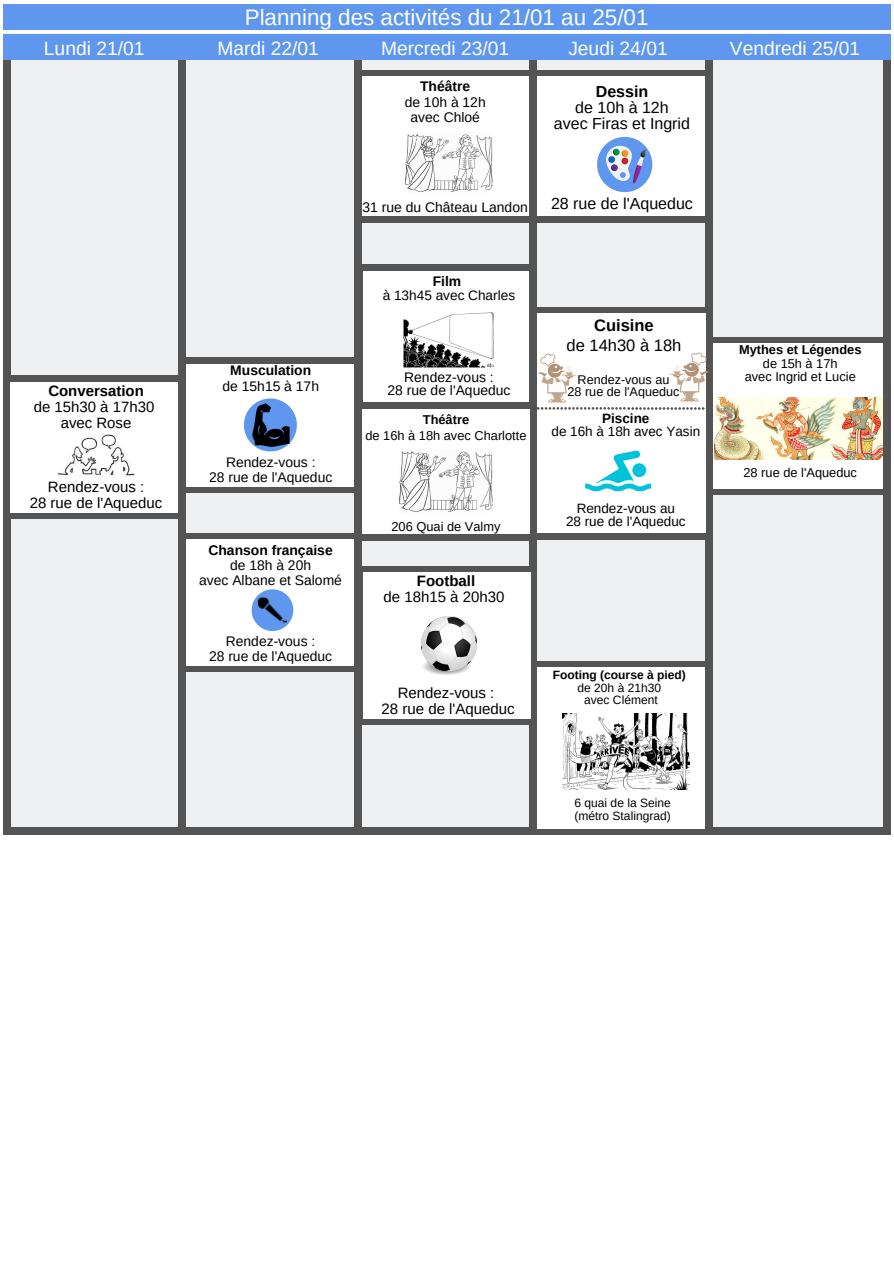
<style>
.page{position:relative;width:894px;height:1264px;background:#fff}
.page>*{position:absolute;margin:0;border:0;box-sizing:border-box;transform-origin:0 0}
.t1{font:22.35px "Arimo";color:#fff}
.t2{font:19.2px "Arimo";color:#fff}
.t3{font:16.5px "Arimo";color:#000}
.t4{font:700 16.5px "Arimo";color:#000}
.t5{font:16.05px/16px "Arimo";color:#000;text-align:center}
.t6{font:700 16.05px "Arimo";color:#000}
.t7{font:15px/16px "Arimo";color:#000;text-align:center}
.t8{font:700 15px "Arimo";color:#000}
.t9{font:13.95px/15.1px "Arimo";color:#000;text-align:center}
.t10{font:700 13.95px "Arimo";color:#000}
.t11{font:13.65px "Arimo";color:#000}
.t12{font:13.5px/12.9px "Arimo";color:#000;text-align:center}
.t13{font:700 13.5px "Arimo";color:#000}
.t14{font:12.75px/13.6px "Arimo";color:#000;text-align:center}
.t15{font:700 12.75px "Arimo";color:#000}
.t16{font:12.6px/12px "Arimo";color:#000;text-align:center}
.t17{font:12px/12.8px "Arimo";color:#000;text-align:center}
.t18{font:700 12px "Arimo";color:#000}
</style>
<div class="page">
<div style="left:3px;top:4px;width:887px;height:26px;background:#5e97ed"></div>
<div style="left:3px;top:33px;width:886px;height:800px;background:#eef0f2"></div>
<div style="left:357px;top:264px;width:180px;height:143px;background:#545454"></div>
<div style="left:363px;top:271px;width:167px;height:130px;background:#fff"></div>
<div style="left:707px;top:337px;width:182px;height:157px;background:#545454"></div>
<div style="left:713px;top:343px;width:170px;height:145px;background:#fff"></div>
<img style="left:714px;top:398px;width:168px;height:61px">
<div style="left:355px;top:70px;width:180px;height:152px;background:#545454"></div>
<div style="left:361px;top:76px;width:168px;height:140px;background:#fff"></div>
<div style="left:530px;top:70px;width:180px;height:152px;background:#545454"></div>
<div style="left:536px;top:76px;width:168px;height:140px;background:#fff"></div>
<svg style="left:597px;top:137px;width:35px;height:34px"></svg>
<div style="left:178px;top:56px;width:8px;height:776px;background:#545454"></div>
<div style="left:4px;top:41px;width:7px;height:791px;background:#545454"></div>
<div style="left:180px;top:533px;width:180px;height:139px;background:#545454"></div>
<div style="left:186px;top:539px;width:168px;height:126px;background:#fff"></div>
<div style="left:705px;top:51px;width:7px;height:779px;background:#545454"></div>
<div style="left:354px;top:48px;width:7px;height:786px;background:#545454"></div>
<div style="left:529px;top:38px;width:7px;height:791px;background:#545454"></div>
<div style="left:883px;top:41px;width:7px;height:793px;background:#545454"></div>
<div style="left:3px;top:34px;width:887px;height:26px;background:#5e97ed"></div>
<img style="left:598px;top:138px;width:55px;height:54px">
<div style="left:3px;top:827px;width:883px;height:8px;background:#545454"></div>
<svg style="left:251px;top:589px;width:42px;height:42px"></svg>
<img style="left:257px;top:596px;width:30px;height:27px">
<div style="left:4px;top:376px;width:180px;height:143px;background:#545454"></div>
<div style="left:10px;top:382px;width:168px;height:130px;background:#fff"></div>
<img style="left:58px;top:434px;width:76px;height:42px">
<img style="left:405px;top:134px;width:87px;height:58px">
<div style="left:356px;top:403px;width:180px;height:137px;background:#545454"></div>
<div style="left:362px;top:409px;width:168px;height:125px;background:#fff"></div>
<img style="left:399px;top:451px;width:93px;height:61px">
<img style="left:403px;top:312px;width:92px;height:56px">
<div style="left:180px;top:357px;width:180px;height:135px;background:#545454"></div>
<div style="left:186px;top:364px;width:168px;height:122px;background:#fff"></div>
<svg style="left:244px;top:398px;width:53px;height:53px"></svg>
<img style="left:248px;top:402px;width:45px;height:45px">
<div style="left:356px;top:566px;width:180px;height:158px;background:#545454"></div>
<div style="left:362px;top:572px;width:168px;height:146px;background:#fff"></div>
<img style="left:421px;top:616px;width:55px;height:58px">
<div style="left:531px;top:661px;width:180px;height:173px;background:#545454"></div>
<div style="left:537px;top:667px;width:168px;height:161px;background:#fff"></div>
<img style="left:562px;top:713px;width:127px;height:76px">
<div style="left:530px;top:307px;width:181px;height:232px;background:#545454"></div>
<div style="left:536px;top:313px;width:169px;height:220px;background:#fff"></div>
<img style="left:585px;top:450px;width:66px;height:42px">
<img style="left:509px;top:345px;width:68px;height:66px">
<img style="left:669px;top:344px;width:68px;height:65px">
<svg style="left:533px;top:407px;width:175px;height:3px"></svg>
<h1 class="t1" style="left:245px;top:5px;width:405px">Planning des activités du 21/01 au 25/01</h1>
<h2 class="t2" style="left:44px;top:38px;width:102px">Lundi 21/01</h2>
<h2 class="t2" style="left:217px;top:38px;width:103px">Mardi 22/01</h2>
<h2 class="t2" style="left:381px;top:38px;width:130px">Mercredi 23/01</h2>
<h2 class="t2" style="left:568px;top:38px;width:101px">Jeudi 24/01</h2>
<h2 class="t2" style="left:729px;top:38px;width:132px">Vendredi 25/01</h2>
<p class="t8" style="left:48px;top:382px;width:97px">Conversation</p>
<p class="t7" style="left:34px;top:399px;width:122px">de 15h30 à 17h30 avec Rose</p>
<p class="t7" style="left:30px;top:479px;width:134px">Rendez-vous :<br>28 rue de l'Aqueduc</p>
<p class="t10" style="left:420px;top:79px;width:52px">Théâtre</p>
<p class="t9" style="left:404px;top:94px;width:83px">de 10h à 12h avec Chloé</p>
<p class="t6" style="left:595px;top:82px;width:54px">Dessin</p>
<p class="t5" style="left:553px;top:99px;width:138px">de 10h à 12h<br>avec Firas et Ingrid</p>
<p class="t9" style="left:362px;top:200px;width:167px">31 rue du Château Landon</p>
<p class="t5" style="left:551px;top:195px;width:143px">28 rue de l'Aqueduc</p>
<p class="t10" style="left:432px;top:274px;width:30px">Film</p>
<p class="t11" style="left:382px;top:287px;width:134px">à 13h45 avec Charles</p>
<p class="t10" style="left:230px;top:363px;width:82px">Musculation</p>
<p class="t9" style="left:222px;top:378px;width:98px">de 15h15 à 17h</p>
<p class="t9" style="left:209px;top:454px;width:124px">Rendez-vous :<br>28 rue de l'Aqueduc</p>
<p class="t10" style="left:208px;top:542px;width:126px">Chanson française</p>
<p class="t9" style="left:199px;top:557px;width:144px">de 18h à 20h<br>avec Albane et Salomé</p>
<p class="t9" style="left:209px;top:633px;width:124px">Rendez-vous :<br>28 rue de l'Aqueduc</p>
<p class="t9" style="left:387px;top:370px;width:124px;line-height:13.6px">Rendez-vous :<br>28 rue de l'Aqueduc</p>
<p class="t15" style="left:423px;top:413px;width:48px">Théâtre</p>
<p class="t14" style="left:365px;top:428px;width:162px">de 16h à 18h avec Charlotte</p>
<p class="t14" style="left:391px;top:519px;width:110px">206 Quai de Valmy</p>
<p class="t8" style="left:417px;top:572px;width:60px">Football</p>
<p class="t7" style="left:383px;top:589px;width:122px">de 18h15 à 20h30</p>
<p class="t7" style="left:381px;top:685px;width:134px">Rendez-vous :<br>28 rue de l'Aqueduc</p>
<p class="t4" style="left:594px;top:316px;width:61px">Cuisine</p>
<p class="t3" style="left:566px;top:336px;width:116px">de 14h30 à 18h</p>
<p class="t16" style="left:567px;top:374px;width:113px">Rendez-vous au<br>28 rue de l'Aqueduc</p>
<p class="t13" style="left:602px;top:411px;width:49px">Piscine</p>
<p class="t12" style="left:551px;top:425px;width:150px">de 16h à 18h avec Yasin</p>
<p class="t12" style="left:566px;top:502px;width:121px">Rendez-vous au<br>28 rue de l'Aqueduc</p>
<p class="t18" style="left:553px;top:668px;width:134px">Footing (course à pied)</p>
<p class="t17" style="left:577px;top:681px;width:85px">de 20h à 21h30 avec Clément</p>
<p class="t17" style="left:574px;top:796px;width:98px;text-align:left">6 quai de la Seine (métro Stalingrad)</p>
<p class="t15" style="left:738px;top:342px;width:124px">Mythes et Légendes</p>
<p class="t14" style="left:744px;top:356px;width:113px">de 15h à 17h<br>avec Ingrid et Lucie</p>
<p class="t14" style="left:743px;top:465px;width:115px">28 rue de l'Aqueduc</p>
</div>
